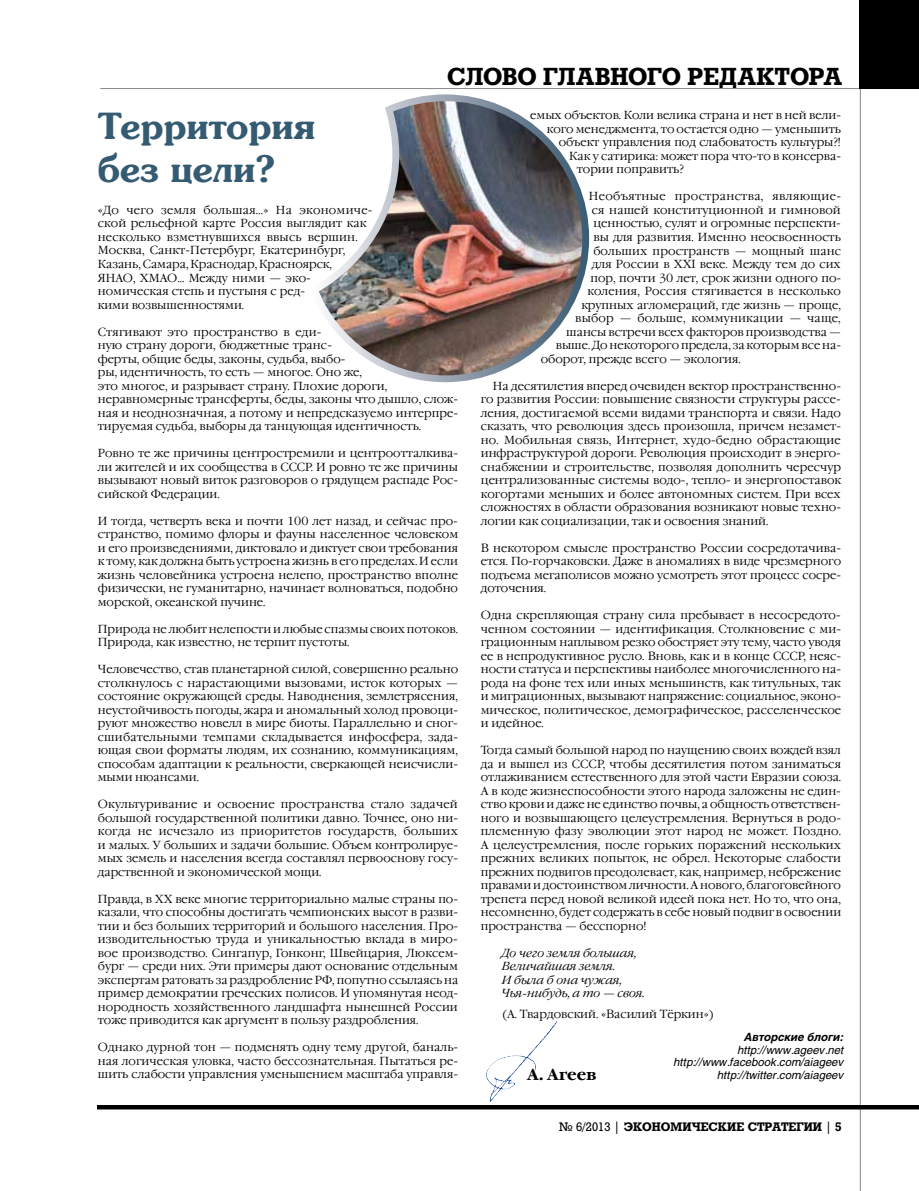
<style>
.page{position:relative;width:919px;height:1191px;background:#fff}
.page>*{position:absolute;margin:0;border:0;box-sizing:border-box;transform-origin:0 0}
.t1{font:700 36px/43.2px "AG Presquire";color:#355b72}
.t2{font:700 24px "Rodeo";letter-spacing:-.005em;color:#000}
.t3{font:700 15.75px "Garamond C";color:#000}
.t4{font:700 12px "Rodeo";color:#000}
.t5{font:300 11.7px/13.5px "Garamond C";color:#000;text-align:justify}
.t6{font:italic 300 11.7px/13.5px "Garamond C";color:#000}
.t7{font:300 11.7px "Garamond C";letter-spacing:.03em;color:#000}
.t8{font:italic 11.25px/12.8px "Helios";color:#000;text-align:right}
.t9{font:italic 700 11.25px "Helios";color:#000}
.s1{font-weight:400}
</style>
<div class="page">
<hr style="left:859px;top:0;width:1px;height:1191px;background:#868786">
<hr style="left:97px;top:1105px;width:821px;height:4px;background:#000">
<hr style="left:100px;top:88px;width:818px;height:1px;background:#868786">
<div style="left:859px;top:0;width:59px;height:89px;background:#000"></div>
<img style="left:485px;top:1021px;width:72px;height:80px">
<img style="left:319px;top:94px;width:271px;height:289px">
<h2 class="t2" style="left:447px;top:62px;width:396px">СЛОВО ГЛАВНОГО РЕДАКТОРА</h2>
<h1 class="t1" style="left:98px;top:104px;width:219px">Территория без цели?</h1>
<p class="t5" style="left:98px;top:204px;width:276px;text-align:left">«До чего земля большая…» На экономиче&shy;ской рельефной карте Россия выглядит как несколько взметнувшихся ввысь вершин.<br>Москва, Санкт-Петербург, Екатеринбург, Казань, Самара, Краснодар, Красноярск, ЯНАО, ХМАО... Между ними — эко&shy;номическая степь и пустыня с ред-<br>кими возвышенностями.</p>
<p class="t5" style="left:98px;top:325px;width:361px;text-align:left">Стягивают это пространство в еди-<br>ную страну дороги, бюджетные транс-<br>ферты, общие беды, законы, судьба, выбо-<br>ры, идентичность, то есть — многое. Оно же,<br>это многое, и разрывает страну. Плохие дороги, неравномерные трансферты, беды, законы что дышло, слож&shy;ная и неоднозначная, а потому и непредсказуемо интерпре&shy;тируемая судьба, выборы да танцующая идентичность.</p>
<p class="t5" style="left:98px;top:447px;width:362px">Ровно те же причины центростремили и центроотталкива&shy;ли жителей и их сообщества в СССР. И ровно те же причины вызывают новый виток разговоров о грядущем распаде Рос&shy;сийской Федерации.</p>
<p class="t5" style="left:98px;top:514px;width:362px">И тогда, четверть века и почти 100 лет назад, и сейчас про&shy;странство, помимо флоры и фауны населенное человеком и его произведениями, диктовало и диктует свои требования к тому, как должна быть устроена жизнь в его пределах. И если жизнь человейника устроена нелепо, пространство вполне физически, не гуманитарно, начинает волноваться, подобно морской, океанской пучине.</p>
<p class="t5" style="left:98px;top:622px;width:361px">Природа не любит нелепости и любые спазмы своих потоков.<br>Природа, как известно, не терпит пустоты.</p>
<p class="t5" style="left:98px;top:663px;width:362px">Человечество, став планетарной силой, совершенно реально столкнулось с нарастающими вызовами, исток которых — состояние окружающей среды. Наводнения, землетрясения, неустойчивость погоды, жара и аномальный холод провоци&shy;руют множество новелл в мире биоты. Параллельно и сног&shy;сшибательными темпами складывается инфосфера, зада&shy;ющая свои форматы людям, их сознанию, коммуникациям, способам адаптации к реальности, сверкающей неисчисли&shy;мыми нюансами.</p>
<p class="t5" style="left:98px;top:798px;width:361px">Окультуривание и освоение пространства стало задачей большой государственной политики давно. Точнее, оно ни&shy;когда не исчезало из приоритетов государств, больших и малых. У больших и задачи большие. Объем контролируе&shy;мых земель и населения всегда составлял первооснову госу&shy;дарственной и экономической мощи.</p>
<p class="t5" style="left:98px;top:892px;width:362px">Правда, в XX веке многие территориально малые страны по&shy;казали, что способны достигать чемпионских высот в разви&shy;тии и без больших территорий и большого населения. Про&shy;изводительностью труда и уникальностью вклада в миро&shy;вое производство. Сингапур, Гонконг, Швейцария, Люксем&shy;бург — среди них. Эти примеры дают основание отдельным экспертам ратовать за раздробление РФ, попутно ссылаясь на пример демократии греческих полисов. И упомянутая неод&shy;нородность хозяйственного ландшафта нынешней России тоже приводится как аргумент в пользу раздробления.</p>
<p class="t5" style="left:98px;top:1041px;width:362px">Однако дурной тон — подменять одну тему другой, баналь&shy;ная логическая уловка, часто бессознательная. Пытаться ре&shy;шить слабости управления уменьшением масштаба управля-</p>
<p class="t5" style="left:530px;top:109px;width:312px">емых объектов. Коли велика страна и нет в ней вели-</p>
<p class="t5" style="left:546px;top:123px;width:296px">кого менеджмента, то остается одно — уменьшить</p>
<p class="t5" style="left:558px;top:136px;width:283px">объект управления под слабоватость культуры?!</p>
<p class="t5" style="left:569px;top:150px;width:273px">Как у сатирика: может пора что-то в консерва-</p>
<p class="t5" style="left:576px;top:163px;width:109px">тории поправить?</p>
<p class="t7" style="left:588px;top:190px;width:254px">Необъятные пространства, являющие-</p>
<p class="t5" style="left:591px;top:204px;width:250px">ся нашей конституционной и гимновой</p>
<p class="t5" style="left:593px;top:217px;width:249px">ценностью, сулят и огромные перспекти-</p>
<p class="t5" style="left:593px;top:231px;width:249px">вы для развития. Именно неосвоенность</p>
<p class="t5" style="left:593px;top:244px;width:249px">больших пространств — мощный шанс</p>
<p class="t5" style="left:591px;top:258px;width:250px">для России в ХХI веке. Между тем до сих</p>
<p class="t5" style="left:590px;top:271px;width:252px">пор, почти 30 лет, срок жизни одного по-</p>
<p class="t5" style="left:587px;top:285px;width:255px">коления, Россия стягивается в несколько</p>
<p class="t5" style="left:581px;top:298px;width:261px">крупных агломераций, где жизнь — проще,</p>
<p class="t5" style="left:575px;top:312px;width:267px">выбор — больше, коммуникации — чаще,</p>
<p class="t5" style="left:566px;top:325px;width:276px">шансы встречи всех факторов производства —</p>
<p class="t5" style="left:555px;top:339px;width:287px">выше. До некоторого предела, за которым все на-</p>
<p class="t5" style="left:540px;top:352px;width:201px">оборот, прежде всего — экология.</p>
<p class="t5" style="left:480px;top:379px;width:362px;text-indent:12px">На десятилетия вперед очевиден вектор пространственно&shy;го развития России: повышение связности структуры рассе&shy;ления, достигаемой всеми видами транспорта и связи. Надо сказать, что революция здесь произошла, причем незамет&shy;но. Мобильная связь, Интернет, худо-бедно обрастающие инфраструктурой дороги. Революция происходит в энерго&shy;снабжении и строительстве, позволяя дополнить чересчур централизованные системы водо-, тепло- и энергопоставок когортами меньших и более автономных систем. При всех сложностях в области образования возникают новые техно&shy;логии как социализации, так и освоения знаний.</p>
<p class="t5" style="left:480px;top:541px;width:362px">В некотором смысле пространство России сосредотачива&shy;ется. По-горчаковски. Даже в аномалиях в виде чрезмерного подъема мегаполисов можно усмотреть этот процесс сосре&shy;доточения.</p>
<p class="t5" style="left:480px;top:609px;width:362px">Одна скрепляющая страну сила пребывает в несосредото&shy;ченном состоянии — идентификация. Столкновение с ми&shy;грационным наплывом резко обостряет эту тему, часто уводя ее в непродуктивное русло. Вновь, как и в конце СССР, неяс&shy;ности статуса и перспективы наиболее многочисленного на&shy;рода на фоне тех или иных меньшинств, как титульных, так и миграционных, вызывают напряжение: социальное, эконо&shy;мическое, политическое, демографическое, расселенческое и идейное.</p>
<p class="t5" style="left:480px;top:744px;width:362px">Тогда самый большой народ по наущению своих вождей взял да и вышел из СССР, чтобы десятилетия потом заниматься отлаживанием естественного для этой части Евразии союза.<br>А в коде жизнеспособности этого народа заложены не един&shy;ство крови и даже не единство почвы, а общность ответствен&shy;ного и возвышающего целеустремления. Вернуться в родо&shy;племенную фазу эволюции этот народ не может. Поздно.<br>А целеустремления, после горьких поражений нескольких прежних великих попыток, не обрел. Некоторые слабости прежних подвигов преодолевает, как, например, небрежение правами и достоинством личности. А нового, благоговейного трепета перед новой великой идеей пока нет. Но то, что она, несомненно, будет содержать в себе новый подвиг в освоении пространства — бесспорно!</p>
<p class="t6" style="left:502px;top:946px;width:144px">До чего земля большая,<br>Величайшая земля.<br>И была б она чужая,<br>Чья-нибудь, а то — своя.</p>
<p class="t5" style="left:502px;top:1008px;width:213px">(А. Твардовский. «Василий Тёркин»)</p>
<p class="t9" style="left:744px;top:1030px;width:101px">Авторские блоги:</p>
<p class="t8" style="left:673px;top:1043px;width:171px">http://www.ageev.net http://www.facebook.com/aiageev</p>
<h3 class="t3" style="left:527px;top:1066px;width:71px">А. Агеев</h3>
<p class="t8" style="left:717px;top:1068px;width:128px">http://twitter.com/aiageev</p>
<p class="t4" style="left:559px;top:1119px;width:284px"><span class="s1">№ 6/2013 |</span> ЭКОНОМИЧЕСКИЕ СТРАТЕГИИ <span class="s1">|</span> 5</p>
</div>
